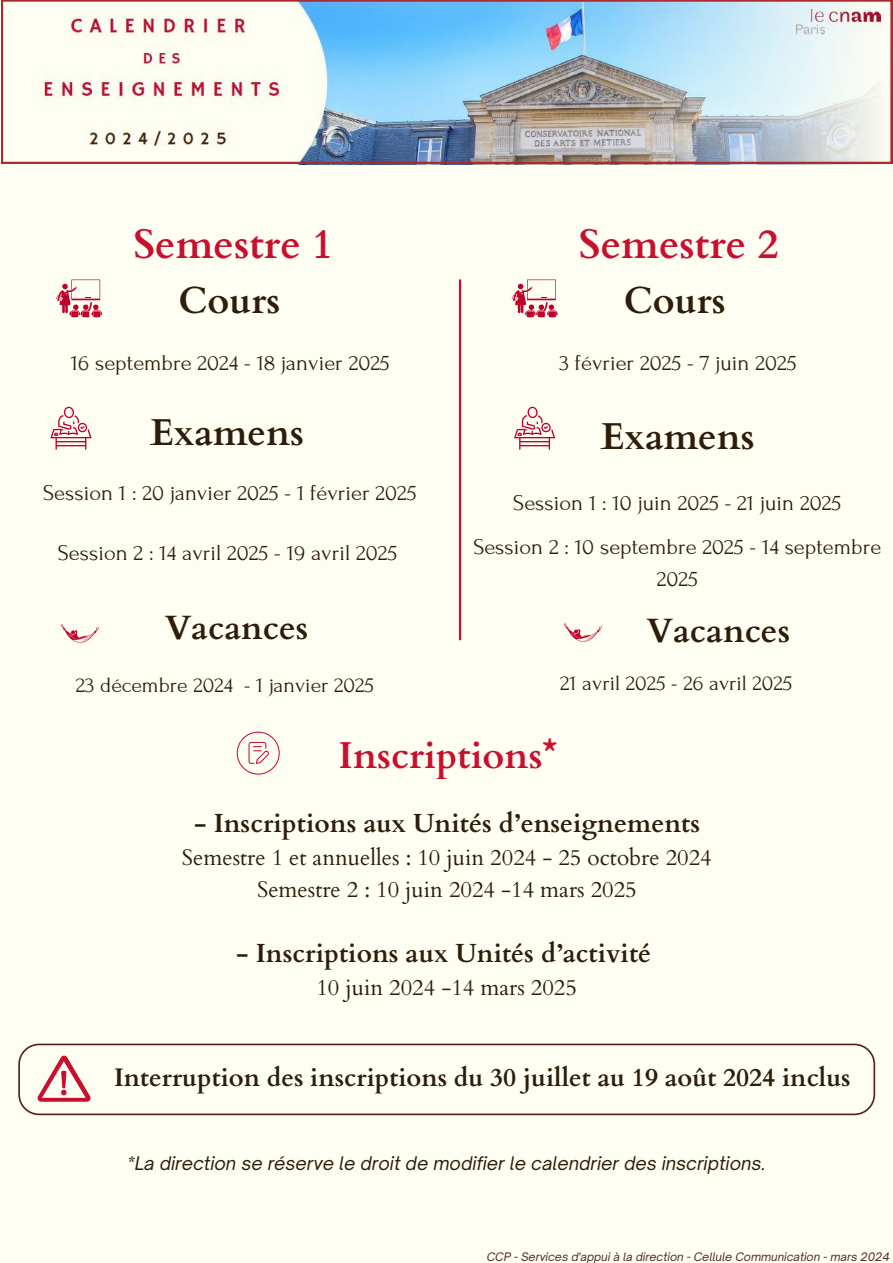
<style>
.page{position:relative;width:893px;height:1263px;background:#fffef3}
.page>*{position:absolute;margin:0;border:0;box-sizing:border-box;transform-origin:0 0}
.t1{font:700 41.25px "Cardo";color:#c8102e}
.t2{font:700 37.5px "Cardo";color:#2e1d0a}
.t3{font:700 37.5px "Cardo";color:#c8102e}
.t4{font:700 33.75px "Cardo";color:#2e1d0a}
.t5{font:700 26.25px "Cardo";color:#2e1d0a}
.t6{font:700 25.5px "Cardo";color:#2e1d0a}
.t7{font:22.5px/31.5px "Forum";color:#2e1d0a;text-align:center}
.t8{font:22.5px/31.5px "Cardo";color:#2e1d0a;text-align:center}
.t9{font:21.75px "Forum";color:#2e1d0a}
.t10{font:italic 18px "Open Sauce One";color:#2e1d0a}
.t11{font:italic 11.25px "Open Sauce One";color:#502628}
</style>
<div class="page">
<svg style="left:56px;top:279px;width:46px;height:38px"></svg>
<svg style="left:50px;top:407px;width:41px;height:43px"></svg>
<svg style="left:563px;top:623px;width:39px;height:19px"></svg>
<svg style="left:61px;top:624px;width:38px;height:19px"></svg>
<img style="left:1px;top:0;width:891px;height:163px">
<svg style="left:237px;top:732px;width:42px;height:42px"></svg>
<svg style="left:18px;top:1043px;width:857px;height:72px"></svg>
<hr style="left:459px;top:279px;width:2px;height:361px;background:#c8102e">
<svg style="left:511px;top:279px;width:46px;height:38px"></svg>
<svg style="left:514px;top:407px;width:41px;height:43px"></svg>
<p class="t1" style="left:133px;top:217px;width:201px">Semestre 1</p>
<h1 class="t1" style="left:579px;top:217px;width:201px">Semestre 2</h1>
<h1 class="t2" style="left:178px;top:276px;width:103px">Cours</h1>
<h5 class="t2" style="left:624px;top:276px;width:103px">Cours</h5>
<h1 class="t7" style="left:71px;top:347px;width:320px">16 septembre 2024 - 18 janvier 2025</h1>
<p class="t7" style="left:559px;top:347px;width:239px">3 février 2025 - 7 juin 2025</p>
<h1 class="t2" style="left:150px;top:408px;width:155px">Examens</h1>
<p class="t7" style="left:43px;top:478px;width:375px">Session 1 : 20 janvier 2025 - 1 février 2025</p>
<h5 class="t7" style="left:58px;top:537px;width:341px">Session 2 : 14 avril 2025 - 19 avril 2025</h5>
<h5 class="t2" style="left:601px;top:412px;width:155px">Examens</h5>
<h5 class="t7" style="left:513px;top:487px;width:329px">Session 1 : 10 juin 2025 - 21 juin 2025</h5>
<p class="t7" style="left:473px;top:532px;width:409px">Session 2 : 10 septembre 2025 - 14 septembre<br>2025</p>
<p class="t4" style="left:165px;top:606px;width:145px">Vacances</p>
<h1 class="t4" style="left:647px;top:608px;width:145px">Vacances</h1>
<h1 class="t9" style="left:76px;top:673px;width:299px">23 décembre 2024 - 1 janvier 2025</h1>
<h5 class="t9" style="left:560px;top:671px;width:234px">21 avril 2025 - 26 avril 2025</h5>
<h5 class="t3" style="left:338px;top:731px;width:220px">Inscriptions*</h5>
<h5 class="t5" style="left:194px;top:806px;width:507px">- Inscriptions aux Unités d’enseignements</h5>
<h5 class="t8" style="left:182px;top:842px;width:531px">Semestre 1 et annuelles : 10 juin 2024 - 25 octobre 2024<br>Semestre 2 : 10 juin 2024 -14 mars 2025</h5>
<h5 class="t5" style="left:236px;top:936px;width:416px">- Inscriptions aux Unités d’activité</h5>
<h5 class="t8" style="left:316px;top:972px;width:262px">10 juin 2024 -14 mars 2025</h5>
<h2 class="t6" style="left:114px;top:1060px;width:738px">Interruption des inscriptions du 30 juillet au 19 août 2024 inclus</h2>
<h2 class="t10" style="left:127px;top:1152px;width:640px">*La direction se réserve le droit de modifier le calendrier des inscriptions.</h2>
<p class="t11" style="left:487px;top:1249px;width:404px">CCP - Services d'appui à la direction - Cellule Communication - mars 2024</p>
</div>
